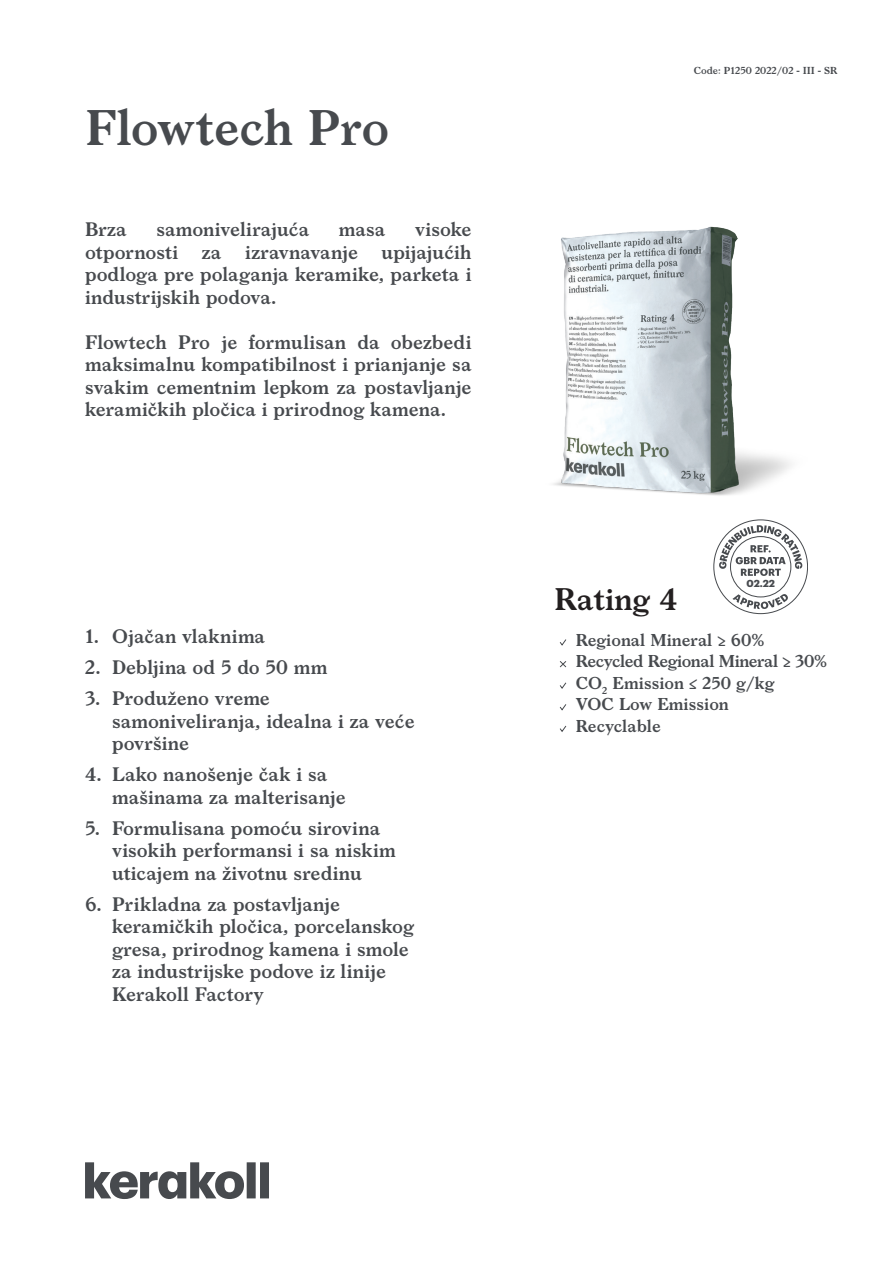
<style>
.page{position:relative;width:893px;height:1263px;background:#fff}
.page>*{position:absolute;margin:0;border:0;box-sizing:border-box;transform-origin:0 0}
.notag_cover_nome_pr{font:600 48px "Larish Neue";letter-spacing:-.005em;color:#474a4e}
.cover_eco{font:600 30px "Larish Neue";color:#231f20}
.cover_descrizione_pr{font:600 18.75px/22.5px "Larish Neue";color:#474a4e}
.notag_cover_voci_ra{font:600 16.5px "Larish Neue";color:#474a4e}
.notag_cover_voci_ra-2{font:600 16.5px "Larish Neue";letter-spacing:-.025em;color:#474a4e}
.cover_datareport{font:700 10.05px "Graphik";color:#474a4e}
.t1{font:600 9.75px "Larish Neue";color:#474a4e}
</style>
<div class="page">
<svg style="left:713px;top:543px;width:95px;height:71px"></svg>
<svg style="left:85px;top:1162px;width:184px;height:37px"></svg>
<img style="left:553px;top:226px;width:249px;height:317px">
<svg style="left:559px;top:639px;width:8px;height:7px"></svg>
<svg style="left:559px;top:661px;width:8px;height:7px"></svg>
<svg style="left:559px;top:682px;width:8px;height:7px"></svg>
<svg style="left:559px;top:704px;width:8px;height:7px"></svg>
<svg style="left:560px;top:725px;width:7px;height:7px"></svg>
<p class="notag_cover_nome_pr" style="left:85px;top:91px;width:305px">Flowtech Pro</p>
<p class="cover_descrizione_pr" style="left:85px;top:217px;width:43px">Brza</p>
<p class="cover_descrizione_pr" style="left:156px;top:217px;width:154px">samonivelirajuća</p>
<p class="cover_descrizione_pr" style="left:339px;top:217px;width:48px">masa</p>
<p class="cover_descrizione_pr" style="left:415px;top:217px;width:58px">visoke</p>
<p class="cover_descrizione_pr" style="left:85px;top:239px;width:95px">otpornosti</p>
<p class="cover_descrizione_pr" style="left:202px;top:239px;width:21px">za</p>
<p class="cover_descrizione_pr" style="left:245px;top:239px;width:114px">izravnavanje</p>
<p class="cover_descrizione_pr" style="left:85px;top:239px;width:388px;text-align:justify;text-indent:297px">upijajućih podloga pre polaganja keramike, parketa i industrijskih podova.</p>
<p class="cover_descrizione_pr" style="left:85px;top:329px;width:388px;text-align:justify">Flowtech Pro je formulisan da obezbedi maksimalnu kompatibilnost i prianjanje sa svakim cementnim lepkom za postavljanje keramičkih pločica i prirodnog kamena.</p>
<p class="cover_descrizione_pr" style="left:85px;top:624px;width:182px">1. Ojačan vlaknima</p>
<p class="cover_descrizione_pr" style="left:85px;top:655px;width:244px">2. Debljina od 5 do 50 mm</p>
<p class="cover_descrizione_pr" style="left:112px;top:686px;width:304px;text-indent:-27px">3. Produženo vreme samoniveliranja, idealna i za veće površine</p>
<p class="cover_descrizione_pr" style="left:112px;top:762px;width:235px;text-indent:-27px">4. Lako nanošenje čak i sa mašinama za malterisanje</p>
<p class="cover_descrizione_pr" style="left:112px;top:815px;width:285px;text-indent:-27px">5. Formulisana pomoću sirovina visokih performansi i sa niskim uticajem na životnu sredinu</p>
<p class="cover_descrizione_pr" style="left:112px;top:891px;width:304px;text-indent:-27px">6. Prikladna za postavljanje keramičkih pločica, porcelanskog gresa, prirodnog kamena i smole za industrijske podove iz linije<br>Kerakoll Factory</p>
<p class="t1" style="left:694px;top:63px;width:145px">Code: P1250 2022/02 - III - SR</p>
<p class="cover_datareport" style="left:746px;top:575px;width:30px">02.22</p>
<p class="cover_eco" style="left:554px;top:576px;width:125px">Rating 4</p>
<p class="notag_cover_voci_ra" style="left:576px;top:627px;width:190px">Regional Mineral ≥ 60%</p>
<p class="notag_cover_voci_ra-2" style="left:576px;top:648px;width:253px">Recycled Regional Mineral ≥ 30%</p>
<p class="notag_cover_voci_ra" style="left:576px;top:670px;width:200px">CO<sub>2</sub> Emission ≤ 250 g/kg</p>
<p class="notag_cover_voci_ra" style="left:576px;top:692px;width:155px">VOC Low Emission</p>
<p class="notag_cover_voci_ra" style="left:576px;top:713px;width:86px">Recyclable</p>
</div>
